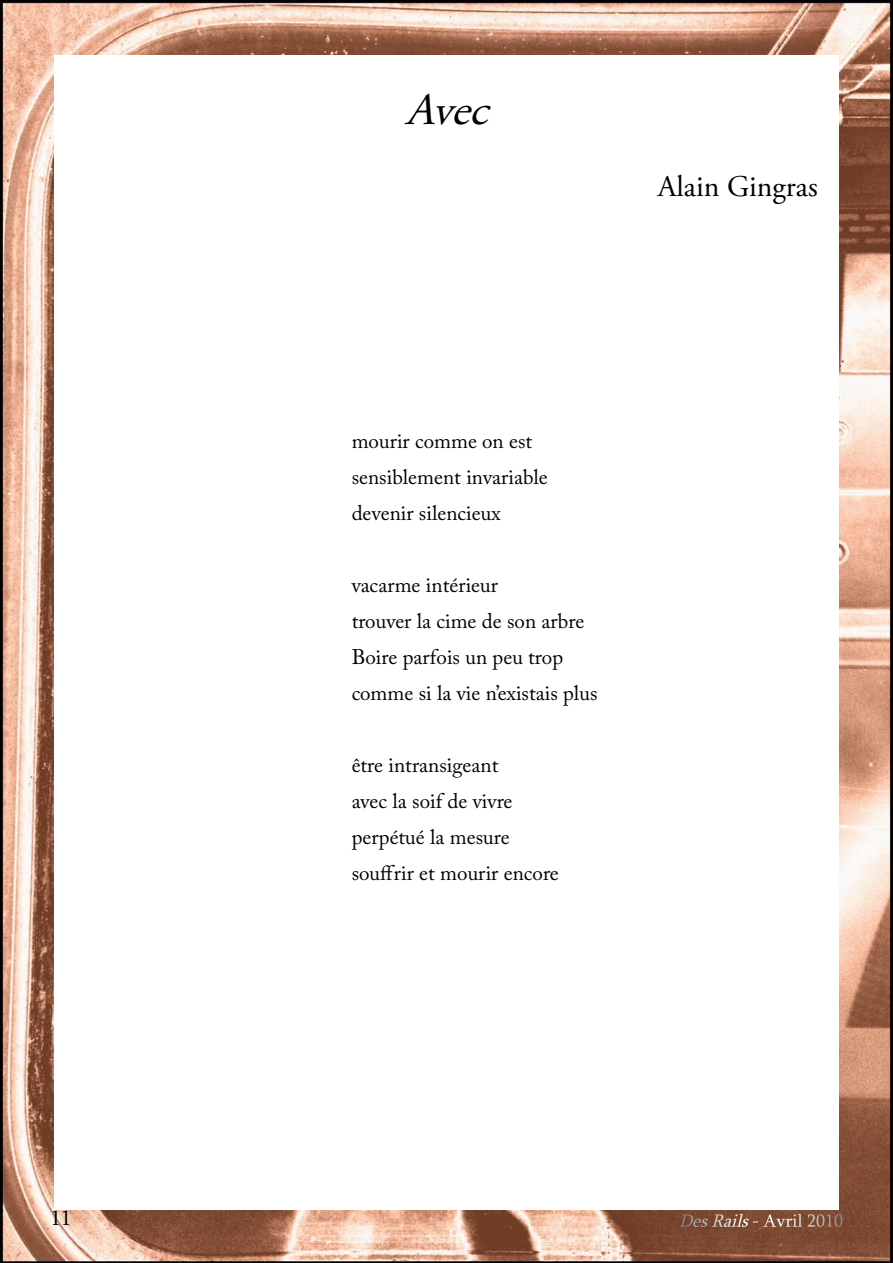
<style>
.page{position:relative;width:893px;height:1263px;background:#fff}
.page>*{position:absolute;margin:0;border:0;box-sizing:border-box;transform-origin:0 0}
.t1{font:italic 45px "Adobe Garamond Pro";color:#000}
.t2{font:30px "Adobe Garamond Pro";color:#000}
.t3{font:21px "Adobe Caslon Pro";color:#000}
.t4{font:21px "Sylfaen";color:#000}
.t5{font:18px "Sylfaen";color:#fff}
.s1{font-style:italic}
</style>
<div class="page">
<img style="left:0;top:0;width:893px;height:1263px">
<div style="left:54px;top:55px;width:785px;height:1154px;background:#fff"></div>
<p class="t4" style="left:50px;top:1203px;width:22px">11</p>
<p class="t1" style="left:406px;top:83px;width:98px">Avec</p>
<p class="t2" style="left:658px;top:169px;width:161px">Alain Gingras</p>
<p class="t3" style="left:352px;top:429px;width:182px">mourir comme on est</p>
<p class="t3" style="left:352px;top:465px;width:198px">sensiblement invariable</p>
<p class="t3" style="left:352px;top:501px;width:150px">devenir silencieux</p>
<p class="t3" style="left:352px;top:573px;width:148px">vacarme intérieur</p>
<p class="t3" style="left:352px;top:609px;width:234px">trouver la cime de son arbre</p>
<p class="t3" style="left:352px;top:645px;width:213px">Boire parfois un peu trop</p>
<p class="t3" style="left:352px;top:681px;width:247px">comme si la vie n’existais plus</p>
<p class="t3" style="left:352px;top:753px;width:148px">être intransigeant</p>
<p class="t3" style="left:352px;top:789px;width:162px">avec la soif de vivre</p>
<p class="t3" style="left:352px;top:825px;width:160px">perpétué la mesure</p>
<p class="t3" style="left:352px;top:861px;width:209px">souffrir et mourir encore</p>
<p class="t5" style="left:679px;top:1208px;width:166px"><span class="s1">DesRails</span>- Avril 2010</p>
</div>
